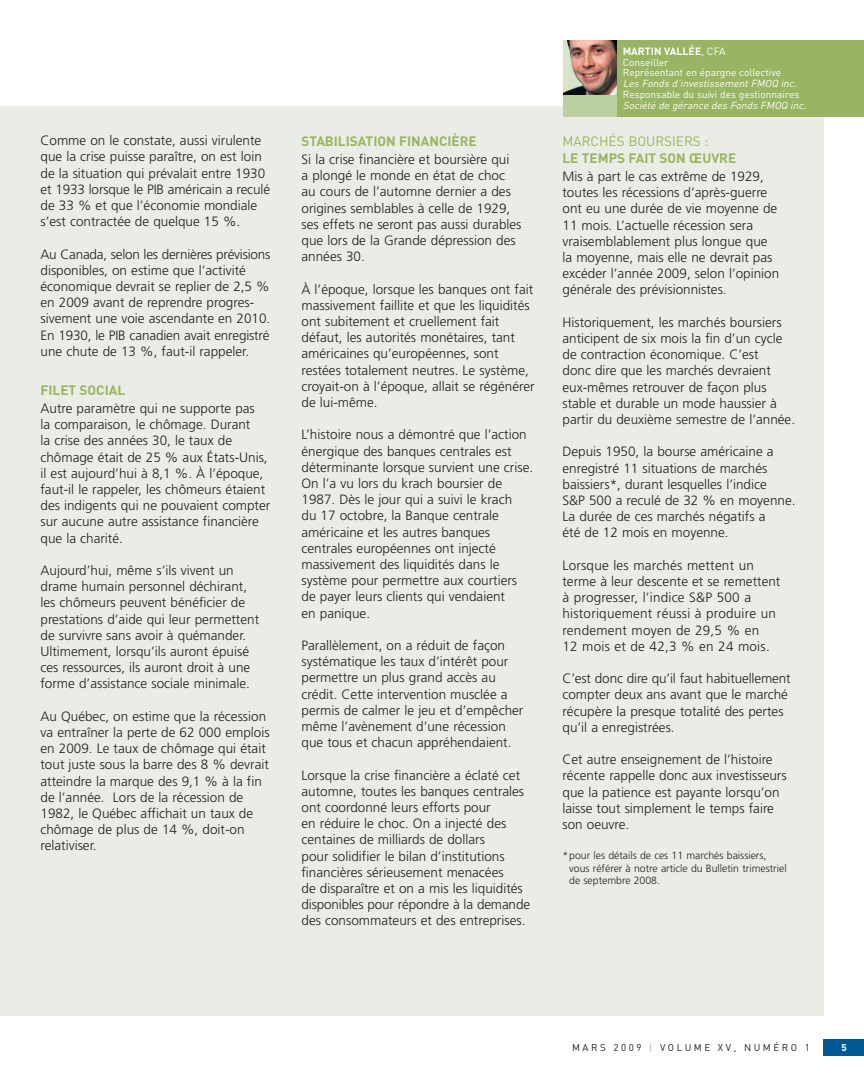
<style>
.page{position:relative;width:864px;height:1080px;background:#fff}
.page>*{position:absolute;margin:0;border:0;box-sizing:border-box;transform-origin:0 0}
.t1{font:300 13.5px/16.2px "Frutiger";color:#231f20}
.t2{font:700 13.5px "DIN";color:#99b462}
.t3{font:13.5px "DIN";color:#99b462}
.t4{font:300 10.5px/12.6px "Frutiger";color:#231f20}
.t5{font:700 10.5px "DIN";color:#fff}
.t6{font:10.2px/10.8px "DIN";color:#fff}
.t7{font:italic 10.2px "DIN";color:#fff}
.t8{font:9.75px "DIN";letter-spacing:.26em;color:#231f20}
.t9{font:700 9.75px "DIN";color:#fff}
.s1{font-weight:400}
.s2{color:#a7a9ac}
</style>
<div class="page">
<div style="left:0;top:106px;width:824px;height:910px;background:#eaede5"></div>
<div style="left:824px;top:1040px;width:40px;height:16px;background:#005996"></div>
<div style="left:563px;top:94px;width:54px;height:23px;background:#bcd09f"></div>
<img style="left:563px;top:40px;width:54px;height:54px">
<div style="left:617px;top:40px;width:247px;height:77px;background:#99b462"></div>
<p class="t1" style="left:40px;top:133px;width:231px">Comme on le constate, aussi virulente que la crise puisse paraître, on est loin de la situation qui prévalait entre 1930 et 1933 lorsque le PIB américain a reculé de 33 % et que l’économie mondiale s’est contractée de quelque 15 %.</p>
<p class="t1" style="left:40px;top:247px;width:231px">Au Canada, selon les dernières prévisions disponibles, on estime que l’activité économique devrait se replier de 2,5 % en 2009 avant de reprendre progres&shy;sivement une voie ascendante en 2010.<br>En 1930, le PIB canadien avait enregistré une chute de 13 %, faut-il rappeler.</p>
<p class="t2" style="left:40px;top:385px;width:86px">FILET SOCIAL</p>
<p class="t1" style="left:40px;top:401px;width:231px">Autre paramètre qui ne supporte pas<br>la comparaison, le chômage. Durant<br>la crise des années 30, le taux de chômage était de 25 % aux États-Unis, il est aujourd’hui à 8,1 %. À l’époque, faut-il le rappeler, les chômeurs étaient des indigents qui ne pouvaient compter sur aucune autre assistance financière que la charité.</p>
<p class="t1" style="left:40px;top:563px;width:220px">Aujourd’hui, même s’ils vivent un drame humain personnel déchirant, les chômeurs peuvent bénéficier de prestations d’aide qui leur permettent de survivre sans avoir à quémander.<br>Ultimement, lorsqu’ils auront épuisé ces ressources, ils auront droit à une forme d’assistance sociale minimale.</p>
<p class="t1" style="left:40px;top:709px;width:231px">Au Québec, on estime que la récession va entraîner la perte de 62 000 emplois en 2009. Le taux de chômage qui était tout juste sous la barre des 8 % devrait atteindre la marque des 9,1 % à la fin de l’année. Lors de la récession de 1982, le Québec affichait un taux de chômage de plus de 14 %, doit-on relativiser.</p>
<p class="t2" style="left:301px;top:136px;width:177px">STABILISATION FINANCIÈRE</p>
<p class="t1" style="left:301px;top:152px;width:222px">Si la crise financière et boursière qui<br>a plongé le monde en état de choc au cours de l’automne dernier a des origines semblables à celle de 1929, ses effets ne seront pas aussi durables que lors de la Grande dépression des années 30.</p>
<p class="t1" style="left:301px;top:282px;width:235px">À l’époque, lorsque les banques ont fait massivement faillite et que les liquidités ont subitement et cruellement fait défaut, les autorités monétaires, tant américaines qu’européennes, sont restées totalement neutres. Le système, croyait-on à l’époque, allait se régénérer de lui-même.</p>
<p class="t1" style="left:301px;top:428px;width:233px">L’histoire nous a démontré que l’action énergique des banques centrales est déterminante lorsque survient une crise.<br>On l’a vu lors du krach boursier de 1987. Dès le jour qui a suivi le krach<br>du 17 octobre, la Banque centrale américaine et les autres banques centrales européennes ont injecté massivement des liquidités dans le système pour permettre aux courtiers de payer leurs clients qui vendaient<br>en panique.</p>
<p class="t1" style="left:301px;top:638px;width:223px">Parallèlement, on a réduit de façon systématique les taux d’intérêt pour permettre un plus grand accès au crédit. Cette intervention musclée a permis de calmer le jeu et d’empêcher même l’avènement d’une récession que tous et chacun appréhendaient.</p>
<p class="t1" style="left:301px;top:768px;width:230px">Lorsque la crise financière a éclaté cet automne, toutes les banques centrales ont coordonné leurs efforts pour<br>en réduire le choc. On a injecté des centaines de milliards de dollars<br>pour solidifier le bilan d’institutions financières sérieusement menacées<br>de disparaître et on a mis les liquidités disponibles pour répondre à la demande des consommateurs et des entreprises.</p>
<p class="t5" style="left:623px;top:47px;width:104px">MARTIN VALLÉE<span class="s1">, CFA</span></p>
<p class="t6" style="left:623px;top:58px;width:160px">Conseiller<br>Représentant en épargne collective</p>
<p class="t7" style="left:623px;top:80px;width:177px">Les Fonds d’investissement FMOQ inc.</p>
<p class="t6" style="left:623px;top:90px;width:178px">Responsable du suivi des gestionnaires</p>
<p class="t7" style="left:623px;top:102px;width:187px">Société de gérance des Fonds FMOQ inc.</p>
<p class="t3" style="left:562px;top:136px;width:148px">MARCHÉS BOURSIERS :</p>
<p class="t2" style="left:562px;top:153px;width:175px">LE TEMPS FAIT SON ŒUVRE</p>
<p class="t1" style="left:562px;top:169px;width:218px">Mis à part le cas extrême de 1929, toutes les récessions d’après-guerre ont eu une durée de vie moyenne de 11 mois. L’actuelle récession sera vraisemblablement plus longue que la moyenne, mais elle ne devrait pas excéder l’année 2009, selon l’opinion générale des prévisionnistes.</p>
<p class="t1" style="left:562px;top:315px;width:234px">Historiquement, les marchés boursiers anticipent de six mois la fin d’un cycle de contraction économique. C’est<br>donc dire que les marchés devraient eux-mêmes retrouver de façon plus stable et durable un mode haussier à partir du deuxième semestre de l’année.</p>
<p class="t1" style="left:562px;top:445px;width:235px">Depuis 1950, la bourse américaine a enregistré 11 situations de marchés baissiers*, durant lesquelles l’indice<br>S&amp;P 500 a reculé de 32 % en moyenne.<br>La durée de ces marchés négatifs a<br>été de 12 mois en moyenne.</p>
<p class="t1" style="left:562px;top:558px;width:219px">Lorsque les marchés mettent un terme à leur descente et se remettent à progresser, l’indice S&amp;P 500 a historiquement réussi à produire un rendement moyen de 29,5 % en<br>12 mois et de 42,3 % en 24 mois.</p>
<p class="t1" style="left:562px;top:671px;width:230px">C’est donc dire qu’il faut habituellement compter deux ans avant que le marché récupère la presque totalité des pertes qu’il a enregistrées.</p>
<p class="t1" style="left:562px;top:752px;width:226px">Cet autre enseignement de l’histoire récente rappelle donc aux investisseurs que la patience est payante lorsqu’on laisse tout simplement le temps faire son oeuvre.</p>
<p class="t4" style="left:569px;top:850px;width:219px;text-indent:-7px">*pour les détails de ces 11 marchés baissiers, vous référer à notre article du Bulletin trimestriel de septembre 2008.</p>
<p class="t8" style="left:572px;top:1044px;width:239px">MARS 2009 <span class="s2">|</span> VOLUME XV, NUMÉRO 1</p>
<p class="t9" style="left:842px;top:1044px;width:7px">5</p>
</div>
